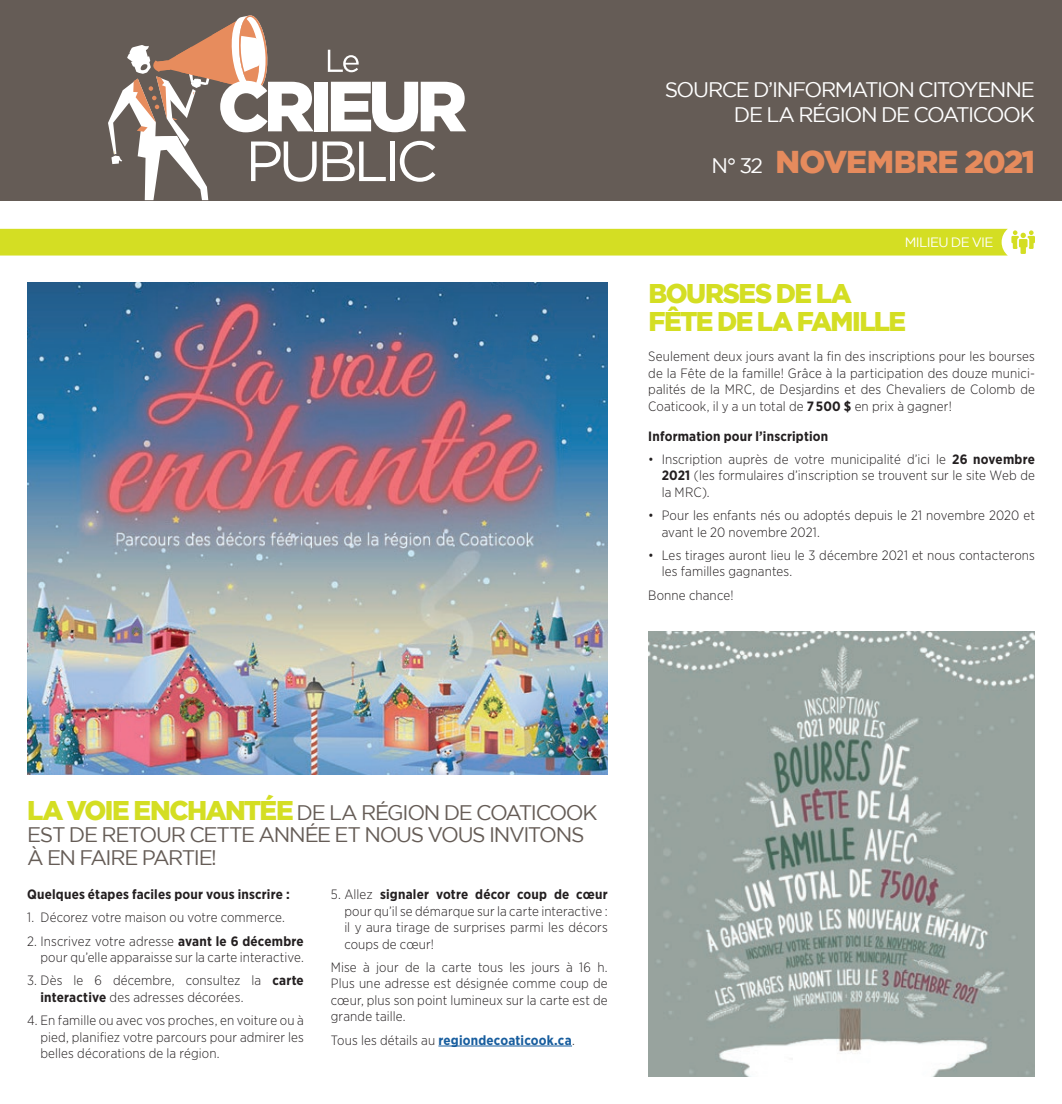
<style>
.page{position:relative;width:1062px;height:1104px;background:#fff}
.page>*{position:absolute;margin:0;border:0;box-sizing:border-box;transform-origin:0 0}
.t1{font:900 31.5px "Gotham";letter-spacing:-.03em;color:#e68b5d}
.t2{font:900 27px/28.5px "Gotham";letter-spacing:-.055em;color:#d4de23}
.t3{font:21px/22.5px "Gotham";letter-spacing:-.06em;color:#655c56}
.t4{font:21px/25.2px "Gotham";letter-spacing:-.06em;color:#fff;text-align:right}
.t5{font:300 13.5px/16.5px "Gotham Narrow";letter-spacing:.01em;color:#231f20;text-align:justify}
.t6{font:700 13.5px "Gotham Narrow";letter-spacing:.015em;color:#231f20}
.t7{font:700 13.5px "Gotham Narrow";letter-spacing:.01em;color:#175d9e}
.t8{font:13.5px "Gotham";letter-spacing:-.045em;color:#fff}
.s1{font-weight:400;font-size:21px;color:#fff}
.s2{font-weight:700}
.s3{font-weight:900;font-size:27px;color:#d4de23}
.s4{font-weight:300;color:#231f20}
</style>
<div class="page">
<div style="left:0;top:0;width:1062px;height:200px;background:#655c56"></div>
<div style="left:314px;top:82px;width:13px;height:49px;background:#fff"></div>
<svg style="left:331px;top:82px;width:135px;height:50px"></svg>
<svg style="left:108px;top:15px;width:209px;height:185px"></svg>
<svg style="left:323px;top:141px;width:63px;height:40px"></svg>
<hr style="left:390px;top:141px;width:4px;height:40px;background:#fff">
<svg style="left:400px;top:141px;width:35px;height:41px"></svg>
<svg style="left:328px;top:50px;width:31px;height:22px"></svg>
<div style="left:0;top:229px;width:1035px;height:26px;background:#d4de23"></div>
<img style="left:648px;top:631px;width:387px;height:445px">
<img style="left:27px;top:283px;width:581px;height:491px">
<hr style="left:438px;top:1045px;width:134px;height:1px;background:#175d9e">
<h3 class="t4" style="left:665px;top:77px;width:372px">SOURCE D’INFORMATION CITOYENNE<br>DE LA RÉGION DE COATICOOK</h3>
<h1 class="t1" style="left:712px;top:144px;width:325px"><span class="s1">N° 32</span> NOVEMBRE 2021</h1>
<p class="t8" style="left:905px;top:235px;width:90px">MILIEU DE VIE</p>
<h2 class="t2" style="left:648px;top:278px;width:259px">BOURSES DE LA<br>FÊTE DE LA FAMILLE</h2>
<p class="t5" style="left:648px;top:347px;width:388px">Seulement deux jours avant la fin des inscriptions pour les bourses de la Fête de la famille! Grâce à la participation des douze munici&shy;palités de la MRC, de Desjardins et des Chevaliers de Colomb de Coaticook, il y a un total de <span class="s2">7 500 $</span> en prix à gagner!</p>
<p class="t6" style="left:648px;top:427px;width:182px">Information pour l’inscription</p>
<p class="t5" style="left:662px;top:450px;width:375px;text-indent:-14px">• Inscription auprès de votre municipalité d’ici le <span class="s2">26 novembre 2021</span> (les formulaires d’inscription se trouvent sur le site Web de la MRC).</p>
<p class="t5" style="left:662px;top:506px;width:375px;text-indent:-14px">• Pour les enfants nés ou adoptés depuis le 21 novembre 2020 et avant le 20 novembre 2021.</p>
<p class="t5" style="left:662px;top:546px;width:375px;text-indent:-14px">• Les tirages auront lieu le 3 décembre 2021 et nous contacterons les familles gagnantes.</p>
<p class="t5" style="left:648px;top:586px;width:87px">Bonne chance!</p>
<h3 class="t3" style="left:27px;top:800px;width:572px"><span class="s3">LA VOIE ENCHANTÉE</span> DE LA RÉGION DE COATICOOK<br>EST DE RETOUR CETTE ANNÉE ET NOUS VOUS INVITONS<br>À EN FAIRE PARTIE!</h3>
<p class="t6" style="left:27px;top:885px;width:264px">Quelques étapes faciles pour vous inscrire :</p>
<p class="t5" style="left:27px;top:908px;width:259px">1. Décorez votre maison ou votre commerce.</p>
<p class="t5" style="left:27px;top:931px;width:278px;text-align:right">2. Inscrivez votre adresse <span class="s2">avant le 6 décembre </span>pour qu’elle apparaisse sur la carte interactive.</p>
<p class="t5" style="left:40px;top:971px;width:265px;text-indent:-14px">3. Dès le 6 décembre, consultez la <span class="s2">carte interactive</span> des adresses décorées.</p>
<p class="t5" style="left:40px;top:1011px;width:265px;text-indent:-14px">4. En famille ou avec vos proches, en voiture ou à pied, planifiez votre parcours pour admirer les belles décorations de la région.</p>
<p class="t5" style="left:344px;top:885px;width:265px;text-indent:-14px">5. Allez <span class="s2">signaler votre décor coup de cœur </span>pour qu’il se démarque sur la carte interactive : il y aura tirage de surprises parmi les décors coups de cœur!</p>
<p class="t5" style="left:331px;top:958px;width:278px">Mise à jour de la carte tous les jours à 16 h.<br>Plus une adresse est désignée comme coup de cœur, plus son point lumineux sur la carte est de grande taille.</p>
<p class="t7" style="left:331px;top:1030px;width:245px"><span class="s4">Tous les détails au</span> regiondecoaticook.ca<span class="s4">.</span></p>
</div>
